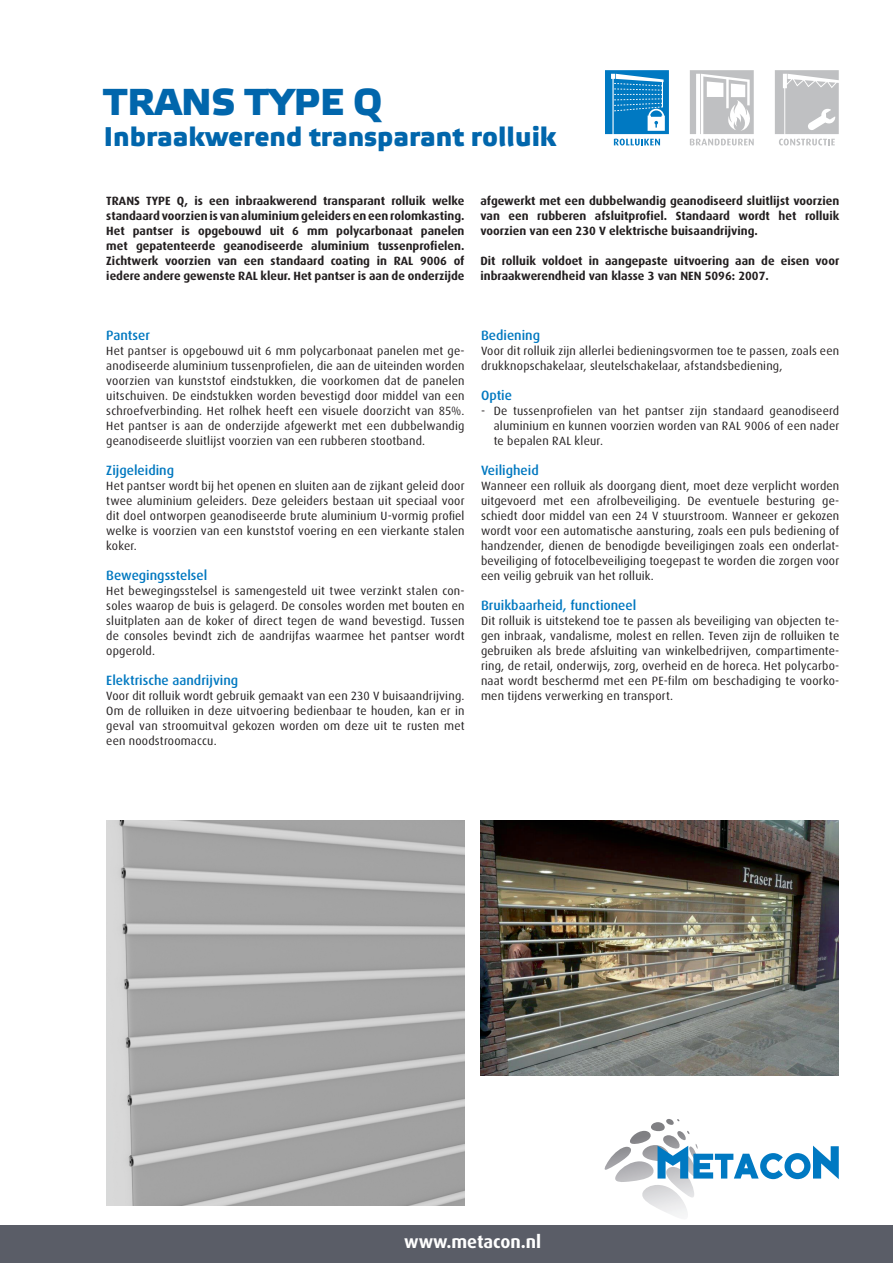
<style>
.page{position:relative;width:893px;height:1263px;background:#fff}
.page>*{position:absolute;margin:0;border:0;box-sizing:border-box;transform-origin:0 0}
.t1{font:700 37.5px "Elektra Medium Pro";color:#0166ac}
.t2{font:700 27px "Elektra Medium Pro";color:#0166ac}
.t3{font:700 18px "Dax";color:#fff}
.t4{font:500 13.5px "Dax";color:#0078c0}
.t5{font:12px/15px "Dax";letter-spacing:.015em;color:#231f20;text-align:justify}
.t6{font:700 12px/15px "Dax";color:#231f20;text-align:justify}
</style>
<div class="page">
<img style="left:480px;top:820px;width:359px;height:255px">
<div style="left:0;top:1225px;width:893px;height:38px;background:#5a5d67"></div>
<svg style="left:604px;top:1119px;width:235px;height:97px"></svg>
<svg style="left:775px;top:70px;width:64px;height:75px"></svg>
<svg style="left:690px;top:70px;width:64px;height:75px"></svg>
<svg style="left:605px;top:70px;width:64px;height:75px"></svg>
<img style="left:106px;top:820px;width:359px;height:385px">
<h1 class="t1" style="left:103px;top:81px;width:281px">TRANS TYPE Q</h1>
<h2 class="t2" style="left:104px;top:121px;width:454px">Inbraakwerend transparant rolluik</h2>
<p class="t6" style="left:106px;top:194px;width:360px">TRANS TYPE Q, is een inbraakwerend transparant rolluik welke standaard voorzien is van aluminium geleiders en een rolomkasting.<br>Het pantser is opgebouwd uit 6 mm polycarbonaat panelen met gepatenteerde geanodiseerde aluminium tussenprofielen.<br>Zichtwerk voorzien van een standaard coating in RAL 9006 of iedere andere gewenste RAL kleur. Het pantser is aan de onderzijde</p>
<p class="t6" style="left:480px;top:194px;width:360px">afgewerkt met een dubbelwandig geanodiseerd sluitlijst voorzien van een rubberen afsluitprofiel. Standaard wordt het rolluik voorzien van een 230 V elektrische buisaandrijving.</p>
<p class="t6" style="left:480px;top:254px;width:360px">Dit rolluik voldoet in aangepaste uitvoering aan de eisen voor inbraakwerendheid van klasse 3 van NEN 5096: 2007.</p>
<p class="t4" style="left:106px;top:328px;width:45px">Pantser</p>
<p class="t5" style="left:106px;top:344px;width:360px">Het pantser is opgebouwd uit 6 mm polycarbonaat panelen met ge&shy;anodiseerde aluminium tussenprofielen, die aan de uiteinden worden voorzien van kunststof eindstukken, die voorkomen dat de panelen uitschuiven. De eindstukken worden bevestigd door middel van een schroefverbinding. Het rolhek heeft een visuele doorzicht van 85%.<br>Het pantser is aan de onderzijde afgewerkt met een dubbelwandig geanodiseerde sluitlijst voorzien van een rubberen stootband.</p>
<p class="t4" style="left:106px;top:463px;width:69px">Zijgeleiding</p>
<p class="t5" style="left:106px;top:479px;width:360px">Het pantser wordt bij het openen en sluiten aan de zijkant geleid door twee aluminium geleiders. Deze geleiders bestaan uit speciaal voor dit doel ontworpen geanodiseerde brute aluminium U-vormig profiel welke is voorzien van een kunststof voering en een vierkante stalen koker.</p>
<p class="t4" style="left:106px;top:568px;width:103px">Bewegingsstelsel</p>
<p class="t5" style="left:106px;top:584px;width:360px">Het bewegingsstelsel is samengesteld uit twee verzinkt stalen con&shy;soles waarop de buis is gelagerd. De consoles worden met bouten en sluitplaten aan de koker of direct tegen de wand bevestigd. Tussen de consoles bevindt zich de aandrijfas waarmee het pantser wordt opgerold.</p>
<p class="t4" style="left:106px;top:673px;width:133px">Elektrische aandrijving</p>
<p class="t5" style="left:106px;top:689px;width:360px">Voor dit rolluik wordt gebruik gemaakt van een 230 V buisaandrijving.<br>Om de rolluiken in deze uitvoering bedienbaar te houden, kan er in geval van stroomuitval gekozen worden om deze uit te rusten met een noodstroomaccu.</p>
<p class="t4" style="left:481px;top:328px;width:61px">Bediening</p>
<p class="t5" style="left:481px;top:344px;width:360px">Voor dit rolluik zijn allerlei bedieningsvormen toe te passen, zoals een drukknopschakelaar, sleutelschakelaar, afstandsbediening,</p>
<p class="t4" style="left:481px;top:388px;width:33px">Optie</p>
<p class="t5" style="left:494px;top:404px;width:347px;text-indent:-13px">- De tussenprofielen van het pantser zijn standaard geanodiseerd aluminium en kunnen voorzien worden van RAL 9006 of een nader te bepalen RAL kleur.</p>
<p class="t4" style="left:481px;top:463px;width:59px">Veiligheid</p>
<p class="t5" style="left:481px;top:479px;width:360px">Wanneer een rolluik als doorgang dient, moet deze verplicht worden uitgevoerd met een afrolbeveiliging. De eventuele besturing ge&shy;schiedt door middel van een 24 V stuurstroom. Wanneer er gekozen wordt voor een automatische aansturing, zoals een puls bediening of handzender, dienen de benodigde beveiligingen zoals een onderlat&shy;beveiliging of fotocelbeveiliging toegepast te worden die zorgen voor een veilig gebruik van het rolluik.</p>
<p class="t4" style="left:481px;top:598px;width:157px">Bruikbaarheid, functioneel</p>
<p class="t5" style="left:481px;top:614px;width:360px">Dit rolluik is uitstekend toe te passen als beveiliging van objecten te&shy;gen inbraak, vandalisme, molest en rellen. Teven zijn de rolluiken te gebruiken als brede afsluiting van winkelbedrijven, compartimente&shy;ring, de retail, onderwijs, zorg, overheid en de horeca. Het polycarbo&shy;naat wordt beschermd met een PE-film om beschadiging te voorko&shy;men tijdens verwerking en transport.</p>
<h3 class="t3" style="left:404px;top:1231px;width:139px">www.metacon.nl</h3>
</div>
